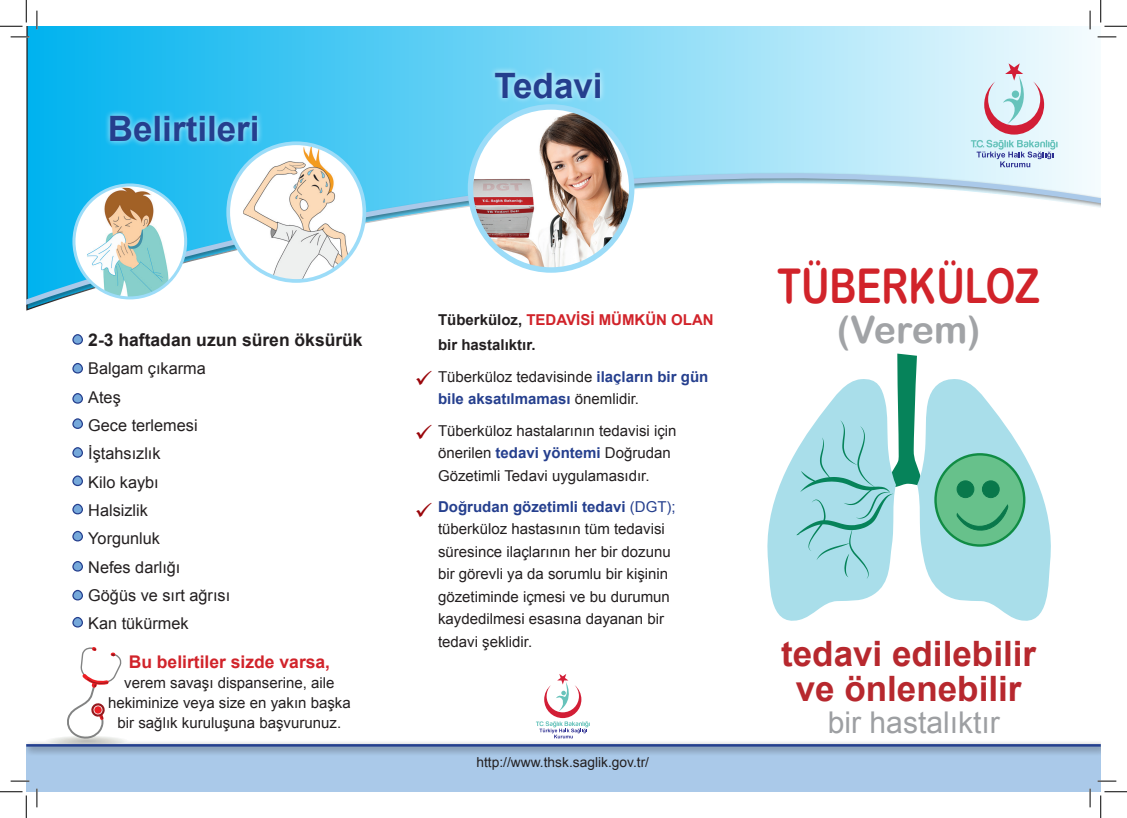
<style>
.page{position:relative;width:1127px;height:818px;background:#fff}
.page>*{position:absolute;margin:0;border:0;box-sizing:border-box;transform-origin:0 0}
.t1{font:48px "Arial Rounded MT Bold";color:#d1232a;scale:.78 1}
.t2{font:37.5px "Arial Rounded MT Bold";letter-spacing:-.015em;color:#a1a3a6}
.t3{font:700 35px/35px "Arial";color:#b7282e;text-align:center}
.t4{font:700 35px "Arial";color:#253f8e}
.t5{font:30px "Arial";color:#9d9fa2}
.t6{font:700 17.5px "Arial";color:#231f20}
.t7{font:700 17.5px "Arial";color:#d1232a}
.t8{font:16.25px/28.4px "Arial";color:#231f20}
.t9{font:15px/22.5px "Arial";color:#231f20}
.t10{font:700 15px/22.5px "Arial";color:#253f8e}
.t11{font:700 15px/25px "Arial";color:#231f20}
.t12{font:13.75px "Arial";color:#231f20}
.s1{color:#d1232a}
.s2{font-weight:400;color:#231f20}
.s3{font-weight:700;color:#253f8e}
.s4{color:#253f8e}
</style>
<div class="page">
<svg style="left:26px;top:26px;width:1069px;height:69px;background:#75d4f4"></svg>
<svg style="left:26px;top:95px;width:1074px;height:216px"></svg>
<svg style="left:970px;top:63px;width:87px;height:104px;background:#d2d8e2"></svg>
<div style="left:104px;top:109px;width:160px;height:38px;background:#fff;opacity:.75"></div>
<div style="left:488px;top:66px;width:118px;height:38px;background:#fff;opacity:.75"></div>
<img style="left:470px;top:107px;width:161px;height:163px">
<div style="left:467px;top:104px;width:167px;height:169px;border:5px solid #9cdcf8;border-radius:50%"></div>
<svg style="left:73px;top:335px;width:9px;height:9px"></svg>
<div style="left:72px;top:334px;width:11px;height:11px;border:1px solid #253f8e;border-radius:50%"></div>
<svg style="left:73px;top:394px;width:9px;height:9px"></svg>
<div style="left:72px;top:393px;width:11px;height:11px;border:1px solid #253f8e;border-radius:50%"></div>
<div style="left:73px;top:363px;width:9px;height:10px;background:#75a8da;border-radius:50%"></div>
<div style="left:72px;top:363px;width:11px;height:10px;border:1px solid #253f8e;border-radius:50%"></div>
<svg style="left:73px;top:419px;width:9px;height:9px"></svg>
<div style="left:72px;top:418px;width:11px;height:11px;border:1px solid #253f8e;border-radius:50%"></div>
<svg style="left:73px;top:476px;width:9px;height:9px"></svg>
<div style="left:72px;top:475px;width:11px;height:11px;border:1px solid #253f8e;border-radius:50%"></div>
<div style="left:73px;top:448px;width:9px;height:9px;background:#75a8da;border-radius:50%"></div>
<div style="left:72px;top:447px;width:11px;height:11px;border:1px solid #253f8e;border-radius:50%"></div>
<div style="left:73px;top:504px;width:9px;height:10px;background:#75a8da;border-radius:50%"></div>
<div style="left:72px;top:504px;width:11px;height:10px;border:1px solid #253f8e;border-radius:50%"></div>
<svg style="left:73px;top:561px;width:9px;height:10px"></svg>
<div style="left:72px;top:561px;width:11px;height:11px;border:1px solid #253f8e;border-radius:50%"></div>
<div style="left:73px;top:531px;width:9px;height:10px;background:#75a8da;border-radius:50%"></div>
<div style="left:72px;top:531px;width:11px;height:10px;border:1px solid #253f8e;border-radius:50%"></div>
<div style="left:73px;top:590px;width:9px;height:10px;background:#75a8da;border-radius:50%"></div>
<div style="left:72px;top:590px;width:11px;height:10px;border:1px solid #253f8e;border-radius:50%"></div>
<div style="left:73px;top:617px;width:9px;height:10px;background:#75a8da;border-radius:50%"></div>
<div style="left:72px;top:617px;width:11px;height:10px;border:1px solid #253f8e;border-radius:50%"></div>
<svg style="left:51px;top:647px;width:72px;height:93px"></svg>
<svg style="left:74px;top:185px;width:112px;height:113px"></svg>
<img style="left:87px;top:188px;width:82px;height:110px">
<div style="left:72px;top:183px;width:115px;height:116px;border:3px solid #9cdcf8;border-radius:50%"></div>
<svg style="left:228px;top:143px;width:136px;height:138px"></svg>
<img style="left:243px;top:145px;width:106px;height:136px">
<div style="left:226px;top:141px;width:140px;height:142px;border:4px solid #9cdcf8;border-radius:50%"></div>
<svg style="left:767px;top:354px;width:284px;height:267px"></svg>
<div style="left:956px;top:481px;width:17px;height:17px;background:#09784b;border-radius:50%"></div>
<div style="left:956px;top:480px;width:17px;height:18px;border:1px solid #09784b;border-radius:50%"></div>
<div style="left:982px;top:481px;width:16px;height:17px;background:#09784b;border-radius:50%"></div>
<div style="left:981px;top:480px;width:18px;height:18px;border:1px solid #09784b;border-radius:50%"></div>
<div style="left:26px;top:744px;width:1074px;height:48px;background:#aac9e9"></div>
<div style="left:26px;top:740px;width:1074px;height:16px;background:#231f20;opacity:.75"></div>
<hr style="left:26px;top:744px;width:1074px;height:3px;background:#253f8e">
<svg style="left:536px;top:674px;width:53px;height:64px"></svg>
<svg style="left:11px;top:36px;width:18px;height:2px"></svg>
<svg style="left:1097px;top:36px;width:18px;height:2px"></svg>
<svg style="left:11px;top:780px;width:18px;height:2px"></svg>
<svg style="left:1097px;top:780px;width:18px;height:2px"></svg>
<svg style="left:36px;top:11px;width:2px;height:18px"></svg>
<svg style="left:36px;top:788px;width:2px;height:19px"></svg>
<svg style="left:1088px;top:11px;width:2px;height:18px"></svg>
<svg style="left:1089px;top:788px;width:1px;height:19px"></svg>
<svg style="left:0;top:0;width:27px;height:27px"></svg>
<svg style="left:0;top:791px;width:27px;height:27px"></svg>
<svg style="left:1100px;top:0;width:26px;height:27px"></svg>
<svg style="left:1100px;top:791px;width:26px;height:27px"></svg>
<h3 class="t4" style="left:108px;top:105px;width:153px">Belirtileri</h3>
<p class="t6" style="left:88px;top:328px;width:276px">2-3 haftadan uzun süren öksürük</p>
<p class="t8" style="left:88px;top:355px;width:143px">Balgam çıkarma<br>Ateş<br>Gece terlemesi<br>İştahsızlık<br>Kilo kaybı<br>Halsizlik<br>Yorgunluk<br>Nefes darlığı<br>Göğüs ve sırt ağrısı<br>Kan tükürmek</p>
<p class="t7" style="left:129px;top:650px;width:203px">Bu belirtiler sizde varsa,</p>
<p class="t9" style="left:108px;top:673px;width:244px;line-height:20px;text-align:center">verem savaşı dispanserine, aile hekiminize veya size en yakın başka bir sağlık kuruluşuna başvurunuz.</p>
<h3 class="t4" style="left:494px;top:62px;width:110px">Tedavi</h3>
<p class="t11" style="left:438px;top:308px;width:277px">Tüberküloz, <span class="s1">TEDAVİSİ MÜMKÜN OLAN </span>bir hastalıktır.</p>
<p class="t10" style="left:438px;top:366px;width:272px"><span class="s2">Tüberküloz tedavisinde</span> ilaçların bir gün bile aksatılmaması <span class="s2">önemlidir.</span></p>
<p class="t9" style="left:438px;top:419px;width:240px">Tüberküloz hastalarının tedavisi için önerilen <span class="s3">tedavi yöntemi</span> Doğrudan<br>Gözetimli Tedavi uygulamasıdır.</p>
<p class="t9" style="left:438px;top:496px;width:239px"><span class="s3">Doğrudan gözetimli tedavi</span> <span class="s4">(DGT); </span>tüberküloz hastasının tüm tedavisi süresince ilaçlarının her bir dozunu bir görevli ya da sorumlu bir kişinin gözetiminde içmesi ve bu durumun kaydedilmesi esasına dayanan bir tedavi şeklidir.</p>
<p class="t12" style="left:476px;top:753px;width:174px">http://www.thsk.saglik.gov.tr/</p>
<h1 class="t1" style="left:777px;top:258px;width:337px">TÜBERKÜLOZ</h1>
<h2 class="t2" style="left:836px;top:308px;width:145px">(Verem)</h2>
<h3 class="t3" style="left:781px;top:637px;width:256px">tedavi edilebilir ve önlenebilir</h3>
<h3 class="t5" style="left:827px;top:703px;width:173px">bir hastalıktır</h3>
</div>
